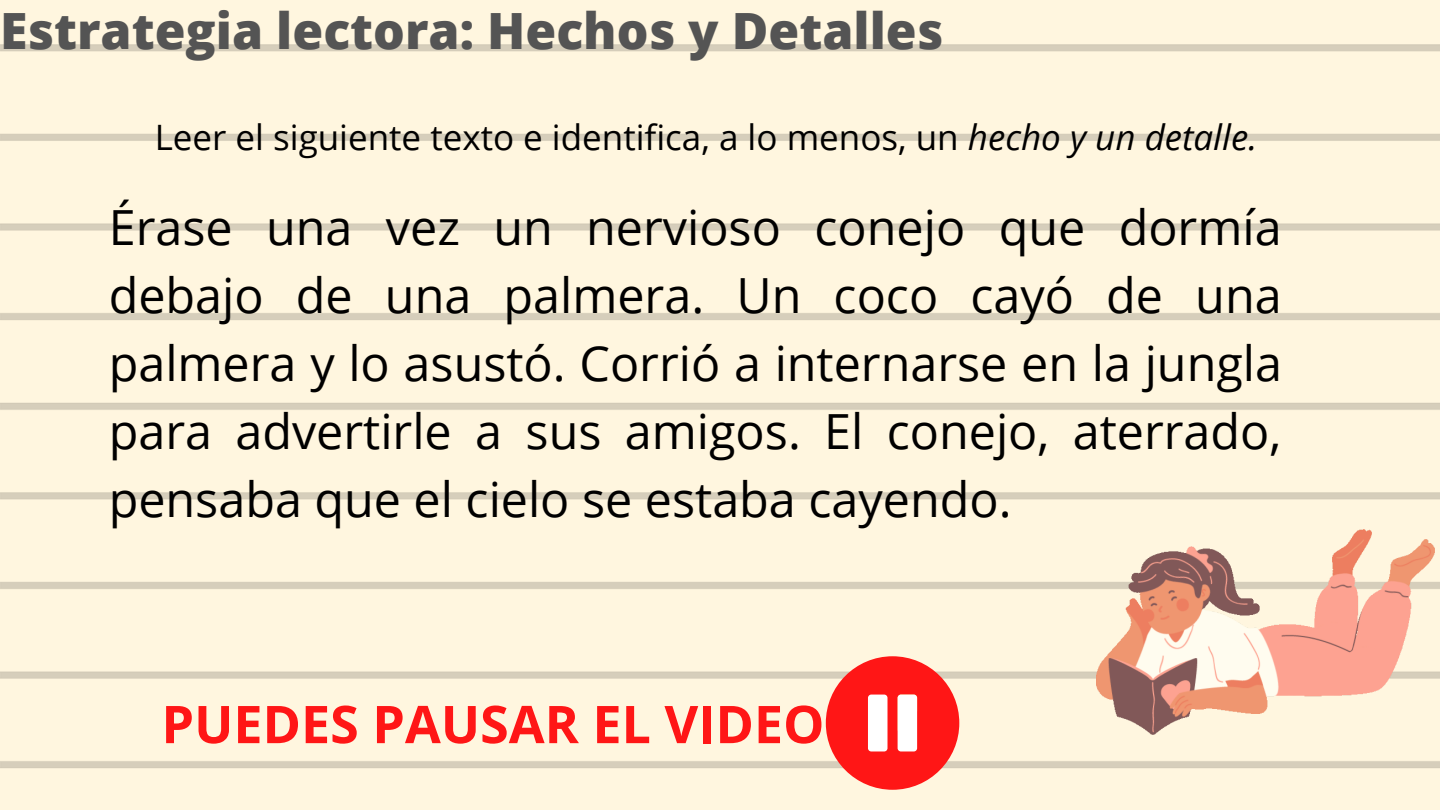
<style>
.page{position:relative;width:1440px;height:810px;background:#fff}
.page>*{position:absolute;margin:0;border:0;box-sizing:border-box;transform-origin:0 0}
.t1{font:700 52px "Open Sans";color:#ff1616}
.t2{font:800 50px "Open Sans";color:#545454}
.t3{font:48.5px/67.9px "Open Sans";color:#000;text-align:justify}
.t4{font:35px "Open Sans";color:#000}
.s1{font-style:italic}
</style>
<div class="page">
<img style="left:0;top:0;width:1440px;height:810px">
<img style="left:1097px;top:528px;width:343px;height:207px">
<div style="left:826px;top:656px;width:133px;height:134px;background:#ff1616;border-radius:50%"></div>
<div style="left:898px;top:695px;width:19px;height:56px;background:#fff;border-radius:3px"></div>
<div style="left:868px;top:695px;width:20px;height:56px;background:#fff;border-radius:3px"></div>
<p class="t2" style="left:0;top:-4px;width:945px">Estrategia lectora: Hechos y Detalles</p>
<p class="t4" style="left:155px;top:113px;width:1104px">Leer el siguiente texto e identifica, a lo menos, un <span class="s1">hecho y un detalle.</span></p>
<p class="t3" style="left:109px;top:192px;width:1175px">Érase una vez un nervioso conejo que dormía debajo de una palmera. Un coco cayó de una palmera y lo asustó. Corrió a internarse en la jungla para advertirle a sus amigos. El conejo, aterrado, pensaba que el cielo se estaba cayendo.</p>
<p class="t1" style="left:161px;top:688px;width:664px">PUEDES PAUSAR EL VIDEO</p>
</div>
